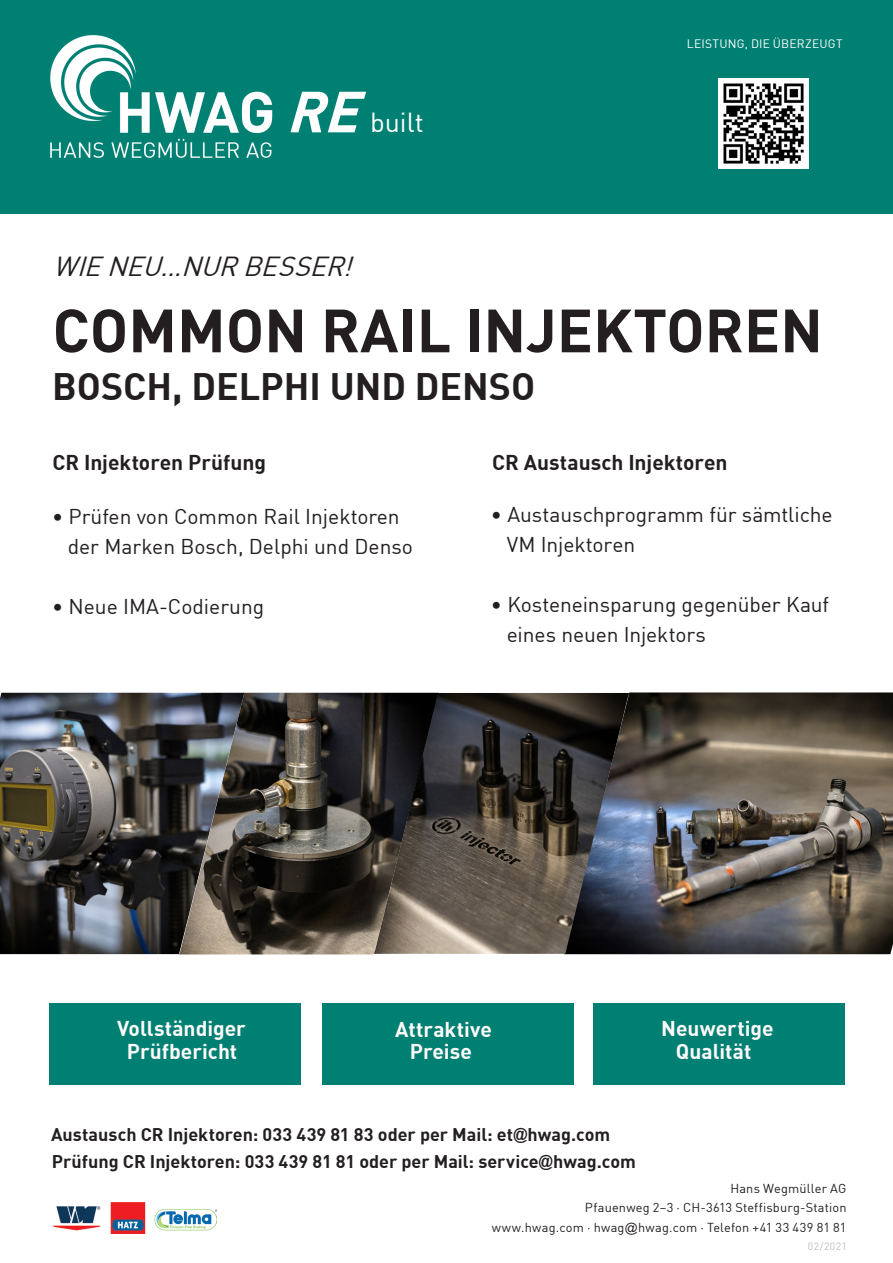
<style>
.page{position:relative;width:893px;height:1263px;background:#fff}
.page>*{position:absolute;margin:0;border:0;box-sizing:border-box;transform-origin:0 0}
.t1{font:700 60px "DIN";color:#231f20}
.t2{font:700 37.5px "DIN";color:#231f20}
.grundtext{font:italic 27px "DIN";color:#231f20}
.t3{font:27px "DIN";color:#fff}
.t4{font:21px "DIN";color:#231f20}
.grundtext_linien{font:700 21px "DIN";color:#fffafa}
.grundtext_linien-2{font:700 21px "DIN";color:#231f20}
.grundtext_linien-3{font:700 18px "DIN";color:#231f20}
.t5{font:12.75px/19.5px "DIN";letter-spacing:.015em;color:#231f20;text-align:right}
.t6{font:12px "DIN";letter-spacing:.02em;color:#fff}
.t7{font:10.5px "DIN";letter-spacing:.035em;color:#bebebe}
.s1{font-weight:700;font-style:italic;font-size:57px}
</style>
<div class="page">
<div style="left:0;top:0;width:893px;height:214px;background:#008073"></div>
<img style="left:50px;top:35px;width:223px;height:123px">
<img style="left:53px;top:1202px;width:164px;height:31px">
<img style="left:629px;top:693px;width:264px;height:261px">
<div style="left:322px;top:1003px;width:251px;height:82px;background:#008073"></div>
<div style="left:593px;top:1003px;width:251px;height:81px;background:#008073"></div>
<div style="left:49px;top:1003px;width:251px;height:81px;background:#008073"></div>
<img style="left:0;top:693px;width:180px;height:261px">
<svg style="left:180px;top:693px;width:194px;height:261px;background:#48443f"></svg>
<svg style="left:374px;top:693px;width:255px;height:261px;background:#46423f"></svg>
<img style="left:719px;top:78px;width:90px;height:90px">
<p class="t3" style="left:286px;top:106px;width:139px"><span class="s1">RE</span>built</p>
<p class="grundtext" style="left:53px;top:250px;width:309px">WIENEU...NUR BESSER!</p>
<p class="t6" style="left:687px;top:36px;width:157px">LEISTUNG, DIE ÜBERZEUGT</p>
<p class="t1" style="left:53px;top:291px;width:772px">COMMON RAIL INJEKTOREN</p>
<p class="t2" style="left:52px;top:362px;width:484px">BOSCH, DELPHI UND DENSO</p>
<p class="grundtext_linien-2" style="left:53px;top:448px;width:215px">CR Injektoren Prüfung</p>
<p class="grundtext_linien-2" style="left:492px;top:448px;width:237px">CR Austausch Injektoren</p>
<p class="t4" style="left:52px;top:503px;width:349px">• Prüfen von Common Rail Injektoren</p>
<p class="t4" style="left:68px;top:533px;width:347px">der Marken Bosch, Delphi und Denso</p>
<p class="t4" style="left:52px;top:593px;width:214px">• Neue IMA-Codierung</p>
<p class="t4" style="left:491px;top:501px;width:343px">• Austauschprogramm für sämtliche</p>
<p class="t4" style="left:507px;top:531px;width:130px">VM Injektoren</p>
<p class="t4" style="left:491px;top:591px;width:340px">• Kosteneinsparung gegenüber Kauf</p>
<p class="t4" style="left:507px;top:621px;width:201px">eines neuen Injektors</p>
<p class="grundtext_linien" style="left:117px;top:1015px;width:130px">Vollständiger</p>
<p class="grundtext_linien" style="left:127px;top:1037px;width:112px">Prüfbericht</p>
<p class="grundtext_linien" style="left:395px;top:1015px;width:98px">Attraktive</p>
<p class="grundtext_linien" style="left:410px;top:1038px;width:64px">Preise</p>
<p class="grundtext_linien-3" style="left:51px;top:1122px;width:561px">Austausch CR Injektoren: 033 439 81 83 oder per Mail: et@hwag.com</p>
<p class="grundtext_linien-3" style="left:52px;top:1149px;width:586px">Prüfung CR Injektoren: 033 439 81 81 oder per Mail: service@hwag.com</p>
<p class="grundtext_linien" style="left:661px;top:1015px;width:114px">Neuwertige</p>
<p class="grundtext_linien" style="left:676px;top:1037px;width:77px">Qualität</p>
<p class="t5" style="left:492px;top:1178px;width:356px">Hans Wegmüller AG<br>Pfauenweg 2–3 ∙ CH-3613 Steffisburg-Station www.hwag.com ∙ hwag@hwag.com ∙ Telefon +41 33 439 81 81</p>
<p class="t7" style="left:808px;top:1239px;width:40px">02/2021</p>
</div>
